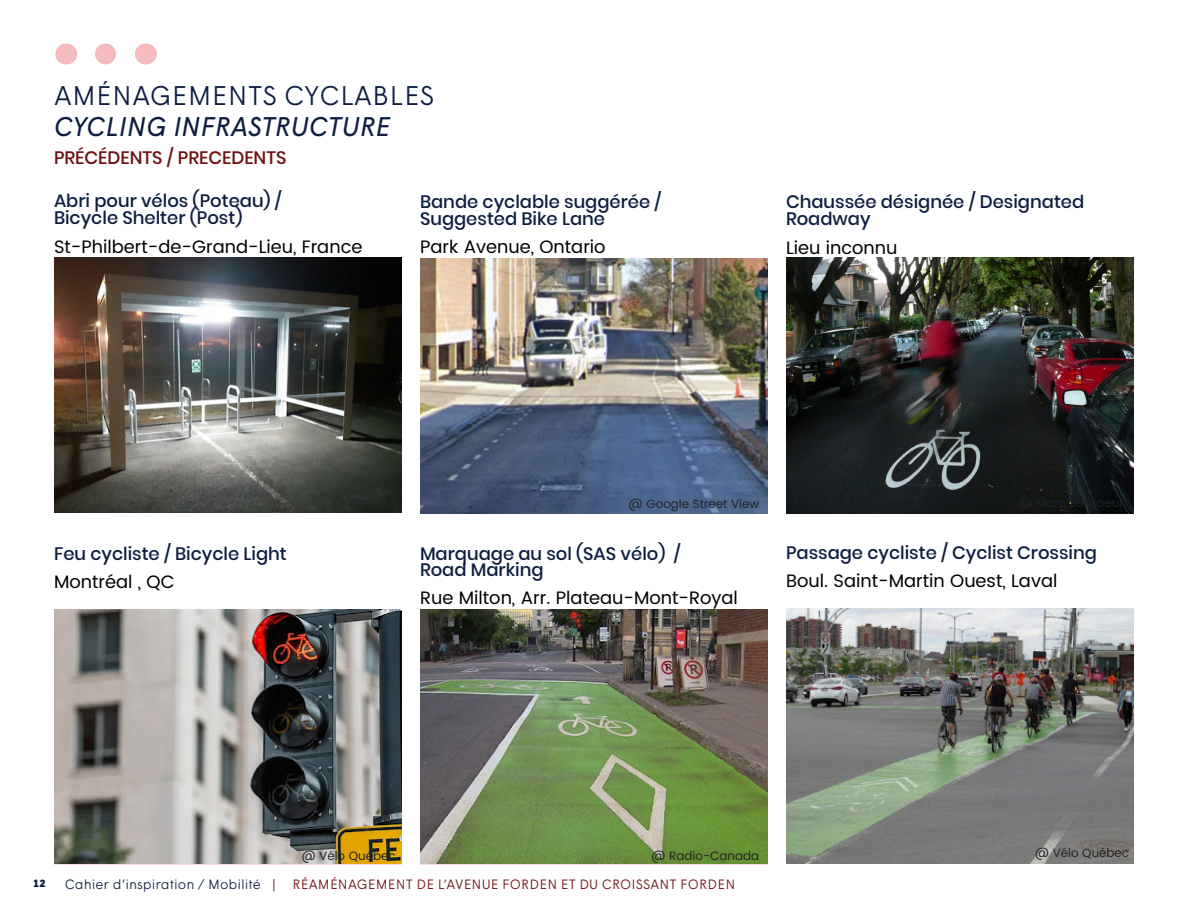
<style>
.page{position:relative;width:1188px;height:918px;background:#fff}
.page>*{position:absolute;margin:0;border:0;box-sizing:border-box;transform-origin:0 0}
.t1{font:italic 27px "Wigrum";letter-spacing:.01em;color:#0d1e41}
.t2{font:300 27px "Wigrum";letter-spacing:.01em;color:#0d1e41}
.t3{font:500 18px/16.5px "Poppins";color:#0d1e41}
.t4{font:18px "Poppins";color:#000}
.t5{font:500 18px "Poppins";color:#710f11}
.t6{font:300 13.5px "Wigrum";letter-spacing:.01em;color:#701011}
.t7{font:12px "Poppins";color:#1f2526}
.t8{font:900 10.5px "Wigrum";color:#0d1e41}
.s1{color:#0d1e41}
</style>
<div class="page">
<svg style="left:95px;top:44px;width:11px;height:20px"></svg>
<svg style="left:145px;top:44px;width:1px;height:20px"></svg>
<svg style="left:66px;top:44px;width:1px;height:20px"></svg>
<img style="left:786px;top:258px;width:348px;height:255px">
<img style="left:420px;top:609px;width:348px;height:255px">
<img style="left:54px;top:609px;width:348px;height:255px">
<img style="left:786px;top:608px;width:348px;height:256px">
<img style="left:420px;top:258px;width:348px;height:256px">
<img style="left:54px;top:257px;width:348px;height:256px">
<h1 class="t2" style="left:54px;top:75px;width:382px">AMÉNAGEMENTS CYCLABLES</h1>
<h1 class="t1" style="left:54px;top:106px;width:338px">CYCLING INFRASTRUCTURE</h1>
<p class="t5" style="left:54px;top:148px;width:234px">PRÉCÉDENTS / PRECEDENTS</p>
<p class="t3" style="left:54px;top:193px;width:229px">Abri pour vélos (Poteau) /<br>Bicycle Shelter (Post)</p>
<p class="t4" style="left:54px;top:234px;width:310px">St-Philbert-de-Grand-Lieu, France</p>
<p class="t3" style="left:420px;top:194px;width:243px">Bande cyclable suggérée /<br>Suggested Bike Lane</p>
<p class="t4" style="left:420px;top:234px;width:187px">Park Avenue, Ontario</p>
<p class="t3" style="left:786px;top:194px;width:300px">Chaussée désignée / Designated<br>Roadway</p>
<p class="t4" style="left:786px;top:235px;width:113px">Lieu inconnu</p>
<p class="t3" style="left:54px;top:545px;width:234px">Feu cycliste / Bicycle Light</p>
<p class="t4" style="left:54px;top:568px;width:122px">Montréal , QC</p>
<p class="t7" style="left:629px;top:495px;width:132px">@ Google Street View</p>
<p class="t3" style="left:420px;top:545px;width:262px">Marquage au sol (SAS vélo) /<br>Road Marking</p>
<p class="t4" style="left:420px;top:585px;width:319px">Rue Milton, Arr. Plateau-Mont-Royal</p>
<p class="t3" style="left:786px;top:544px;width:313px">Passage cycliste / Cyclist Crossing</p>
<p class="t4" style="left:786px;top:567px;width:273px">Boul. Saint-Martin Ouest, Laval</p>
<p class="t7" style="left:302px;top:847px;width:95px">@ Vélo Québec</p>
<p class="t7" style="left:652px;top:847px;width:109px">@ Radio-Canada</p>
<p class="t8" style="left:33px;top:875px;width:14px">12</p>
<p class="t6" style="left:65px;top:874px;width:672px"><span class="s1">Cahier d’inspiration / Mobilité</span> | RÉAMÉNAGEMENT DE L’AVENUE FORDEN ET DU CROISSANT FORDEN</p>
<p class="t7" style="left:1035px;top:844px;width:95px">@ Vélo Québec</p>
</div>
